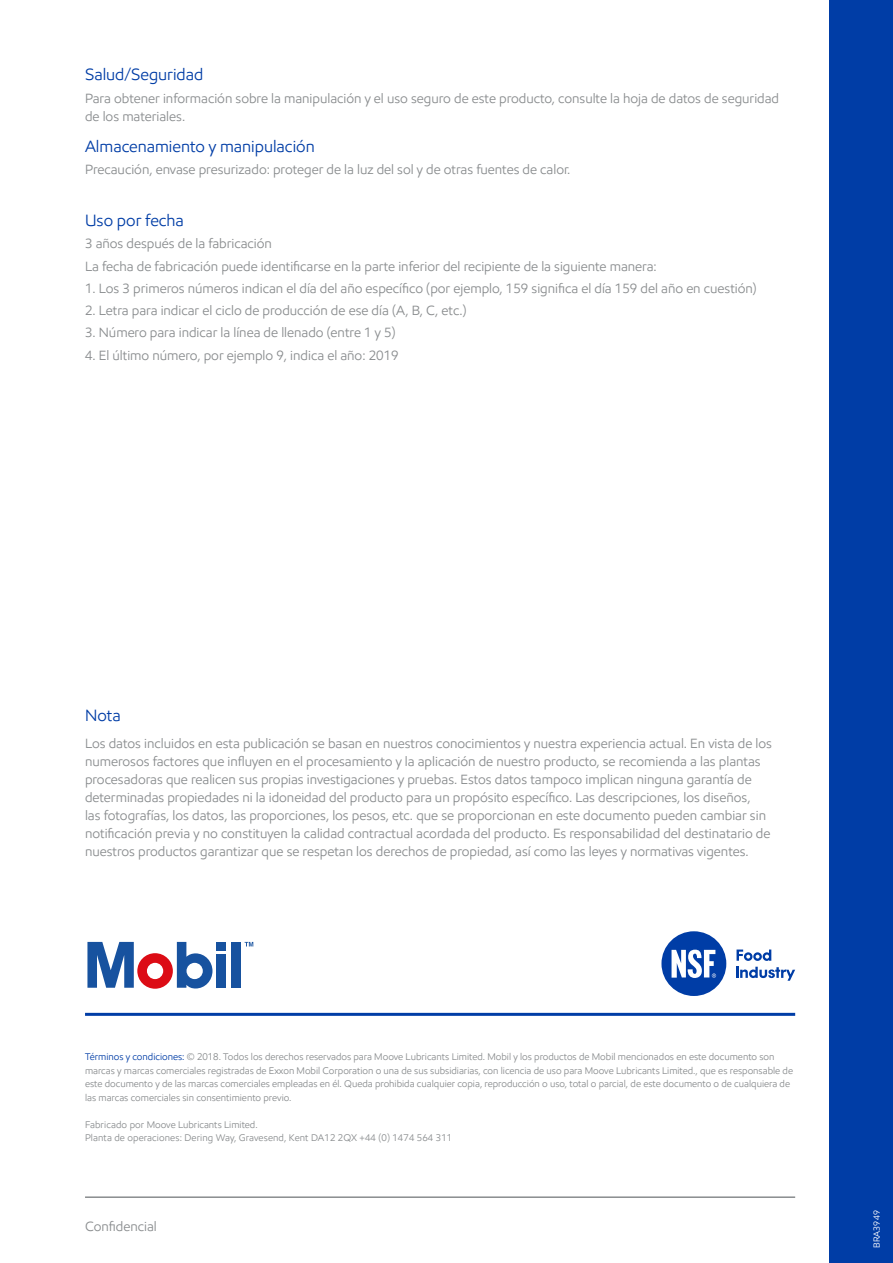
<style>
.page{position:relative;width:893px;height:1263px;background:#fff}
.page>*{position:absolute;margin:0;border:0;box-sizing:border-box;transform-origin:0 0}
.t1{font:16.5px "E Mprint";color:#003da6}
.t2{font:13.5px/18px "E Mprint";color:#898c8e}
.t3{font:9.75px/13.5px "E Mprint";color:#898c8e}
.t4{font:9px "E Mprint";letter-spacing:.01em;color:#fff}
.s1{color:#003da6}
</style>
<div class="page">
<div style="left:829px;top:0;width:64px;height:1263px;background:#003da6"></div>
<hr style="left:85px;top:1196px;width:710px;height:2px;background:#898c8e">
<hr style="left:85px;top:1013px;width:710px;height:3px;background:#003da6">
<div style="left:216px;top:954px;width:10px;height:34px;background:#17529f"></div>
<div style="left:216px;top:942px;width:10px;height:8px;background:#17529f"></div>
<div style="left:231px;top:942px;width:10px;height:46px;background:#17529f"></div>
<svg style="left:87px;top:942px;width:125px;height:47px"></svg>
<svg style="left:245px;top:942px;width:8px;height:4px"></svg>
<div style="left:661px;top:931px;width:65px;height:65px;background:#003da6;border-radius:50%"></div>
<svg style="left:671px;top:950px;width:45px;height:28px"></svg>
<svg style="left:736px;top:949px;width:35px;height:12px"></svg>
<svg style="left:736px;top:967px;width:59px;height:14px"></svg>
<p class="t1" style="left:85px;top:65px;width:120px">Salud/Seguridad</p>
<p class="t2" style="left:85px;top:89px;width:696px">Para obtener información sobre la manipulación y el uso seguro de este producto, consulte la hoja de datos de seguridad de los materiales.</p>
<p class="t1" style="left:85px;top:136px;width:231px">Almacenamiento y manipulación</p>
<p class="t2" style="left:85px;top:160px;width:487px">Precaución, envase presurizado: proteger de la luz del sol y de otras fuentes de calor.</p>
<p class="t1" style="left:85px;top:210px;width:100px">Uso por fecha</p>
<p class="t2" style="left:85px;top:232px;width:573px;line-height:22.2px">3 años después de la fabricación<br>La fecha de fabricación puede identificarse en la parte inferior del recipiente de la siguiente manera:</p>
<p class="t2" style="left:85px;top:279px;width:673px">1. Los 3 primeros números indican el día del año específico (por ejemplo, 159 significa el día 159 del año en cuestión)</p>
<p class="t2" style="left:85px;top:301px;width:383px">2. Letra para indicar el ciclo de producción de ese día (A, B, C, etc.)</p>
<p class="t2" style="left:85px;top:324px;width:312px">3. Número para indicar la línea de llenado (entre 1 y 5)</p>
<p class="t2" style="left:85px;top:346px;width:315px">4. El último número, por ejemplo 9, indica el año: 2019</p>
<p class="t1" style="left:85px;top:706px;width:37px">Nota</p>
<p class="t2" style="left:85px;top:734px;width:688px">Los datos incluidos en esta publicación se basan en nuestros conocimientos y nuestra experiencia actual. En vista de los numerosos factores que influyen en el procesamiento y la aplicación de nuestro producto, se recomienda a las plantas procesadoras que realicen sus propias investigaciones y pruebas. Estos datos tampoco implican ninguna garantía de determinadas propiedades ni la idoneidad del producto para un propósito específico. Las descripciones, los diseños,<br>las fotografías, los datos, las proporciones, los pesos, etc. que se proporcionan en este documento pueden cambiar sin notificación previa y no constituyen la calidad contractual acordada del producto. Es responsabilidad del destinatario de nuestros productos garantizar que se respetan los derechos de propiedad, así como las leyes y normativas vigentes.</p>
<p class="t3" style="left:85px;top:1050px;width:710px"><span class="s1">Términos y condiciones:</span> © 2018. Todos los derechos reservados para Moove Lubricants Limited. Mobil y los productos de Mobil mencionados en este documento son marcas y marcas comerciales registradas de Exxon Mobil Corporation o una de sus subsidiarias, con licencia de uso para Moove Lubricants Limited., que es responsable de este documento y de las marcas comerciales empleadas en él. Queda prohibida cualquier copia, reproducción o uso, total o parcial, de este documento o de cualquiera de las marcas comerciales sin consentimiento previo.</p>
<p class="t3" style="left:85px;top:1117px;width:369px">Fabricado por Moove Lubricants Limited.<br>Planta de operaciones: Dering Way, Gravesend, Kent DA12 2QX +44 (0) 1474 564 311</p>
<p class="t2" style="left:85px;top:1217px;width:73px">Confidencial</p>
<p class="t4" style="left:871px;top:1248px;width:39px;rotate:-90deg">BRA3949</p>
</div>
